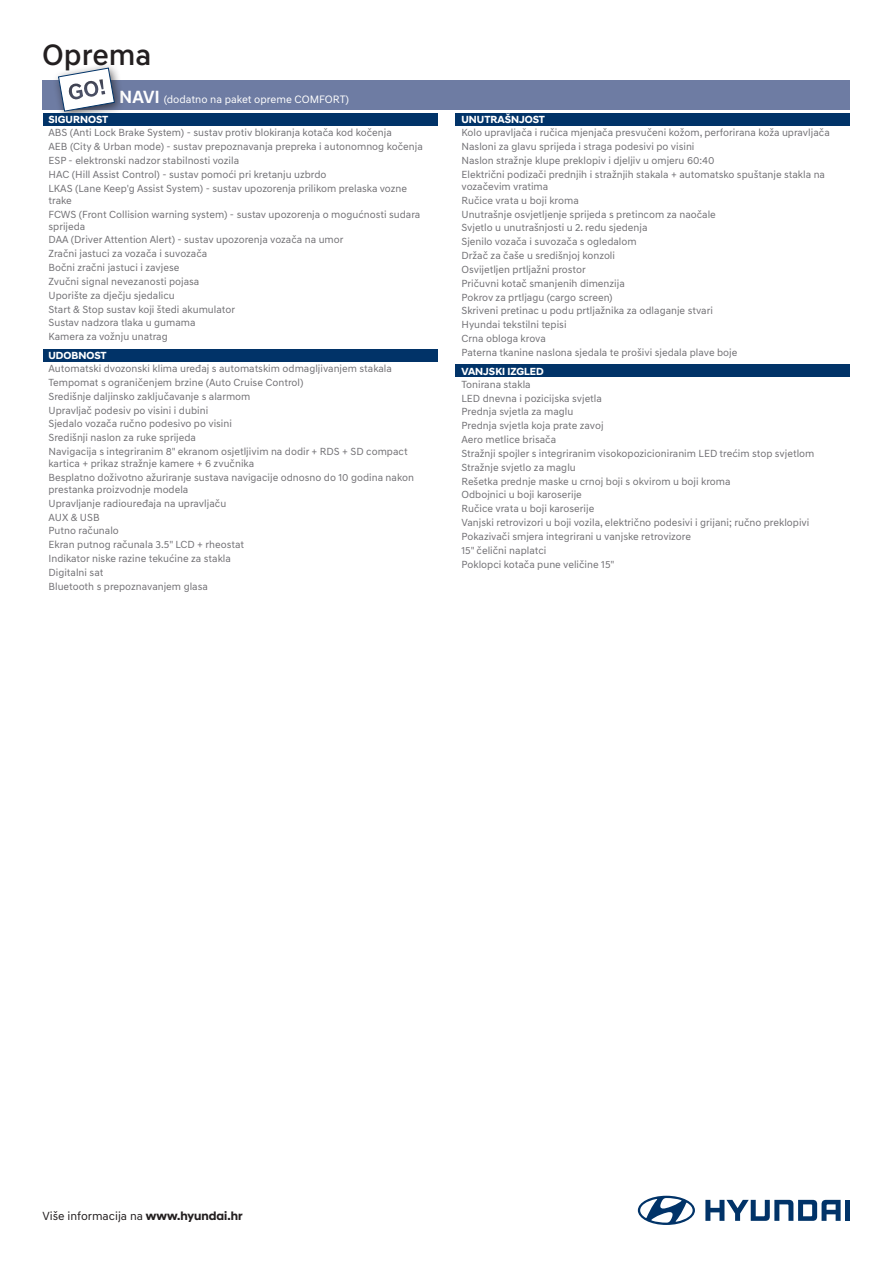
<style>
.page{position:relative;width:893px;height:1263px;background:#fff}
.page>*{position:absolute;margin:0;border:0;box-sizing:border-box;transform-origin:0 0}
.t1{font:500 30px "Hyundai Sans Text";color:#231f20}
.t2{font:12px "Hyundai Sans Text";color:#231f20}
.t3{font:10.95px "Hyundai Sans Text";color:#fff}
.t4{font:10.5px/13.8px "Hyundai Sans Text";color:#717074}
.t5{font:700 10.5px "Hyundai Sans Head";color:#fff}
.s1{font-weight:700;font-size:18px}
.s2{font-family:"Hyundai Sans Head";font-weight:700}
</style>
<div class="page">
<div style="left:43px;top:81px;width:807px;height:29px;background:#6e7ca3"></div>
<svg style="left:705px;top:1200px;width:136px;height:21px"></svg>
<div style="left:845px;top:1200px;width:5px;height:21px;background:#013368"></div>
<svg style="left:638px;top:1196px;width:57px;height:29px"></svg>
<div style="left:52px;top:62px;width:73px;height:60px;background:#231f20;opacity:.75"></div>
<svg style="left:58px;top:67px;width:57px;height:45px"></svg>
<div style="left:455px;top:113px;width:395px;height:13px;background:#013368"></div>
<div style="left:455px;top:365px;width:395px;height:12px;background:#013368"></div>
<div style="left:43px;top:113px;width:394px;height:13px;background:#013368"></div>
<div style="left:43px;top:349px;width:394px;height:12px;background:#013368"></div>
<h1 class="t1" style="left:42px;top:36px;width:111px">Oprema</h1>
<p class="t3" style="left:119px;top:93px;width:231px"><span class="s1">NAVI</span> (dodatno na paket opreme COMFORT)</p>
<p class="t5" style="left:49px;top:114px;width:48px">SIGURNOST</p>
<p class="t4" style="left:49px;top:126px;width:376px">ABS (Anti Lock Brake System) - sustav protiv blokiranja kotača kod kočenja<br>AEB (City &amp; Urban mode) - sustav prepoznavanja prepreka i autonomnog kočenja ESP - elektronski nadzor stabilnosti vozila<br>HAC (Hill Assist Control) - sustav pomoći pri kretanju uzbrdo<br>LKAS (Lane Keep'g Assist System) - sustav upozorenja prilikom prelaska vozne</p>
<p class="t4" style="left:49px;top:193px;width:373px">trake<br>FCWS (Front Collision warning system) - sustav upozorenja o mogućnosti sudara</p>
<p class="t4" style="left:49px;top:219px;width:297px">sprijeda<br>DAA (Driver Attention Alert) - sustav upozorenja vozača na umor Zračni jastuci za vozača i suvozača<br>Bočni zračni jastuci i zavjese<br>Zvučni signal nevezanosti pojasa<br>Uporište za dječju sjedalicu<br>Start &amp; Stop sustav koji štedi akumulator<br>Sustav nadzora tlaka u gumama<br>Kamera za vožnju unatrag</p>
<p class="t5" style="left:49px;top:349px;width:46px">UDOBNOST</p>
<p class="t4" style="left:49px;top:362px;width:361px">Automatski dvozonski klima uređaj s automatskim odmagljivanjem stakala Tempomat s ograničenjem brzine (Auto Cruise Control)<br>Središnje daljinsko zaključavanje s alarmom<br>Upravljač podesiv po visini i dubini<br>Sjedalo vozača ručno podesivo po visini<br>Središnji naslon za ruke sprijeda<br>Navigacija s integriranim 8" ekranom osjetljivim na dodir + RDS + SD compact</p>
<p class="t4" style="left:49px;top:457px;width:367px">kartica + prikaz stražnje kamere + 6 zvučnika<br>Besplatno doživotno ažuriranje sustava navigacije odnosno do 10 godina nakon</p>
<p class="t4" style="left:49px;top:482px;width:197px">prestanka proizvodnje modela<br>Upravljanje radiouređaja na upravljaču<br>AUX &amp; USB<br>Putno računalo<br>Ekran putnog računala 3.5" LCD + rheostat<br>Indikator niske razine tekućine za stakla<br>Digitalni sat<br>Bluetooth s prepoznavanjem glasa</p>
<p class="t5" style="left:461px;top:114px;width:66px">UNUTRAŠNJOST</p>
<p class="t4" style="left:461px;top:126px;width:370px">Kolo upravljača i ručica mjenjača presvučeni kožom, perforirana koža upravljača Nasloni za glavu sprijeda i straga podesivi po visini<br>Naslon stražnje klupe preklopiv i djeljiv u omjeru 60:40<br>Električni podizači prednjih i stražnjih stakala + automatsko spuštanje stakla na</p>
<p class="t4" style="left:461px;top:179px;width:277px">vozačevim vratima<br>Ručice vrata u boji kroma<br>Unutrašnje osvjetljenje sprijeda s pretincom za naočale Svjetlo u unutrašnjosti u 2. redu sjedenja<br>Sjenilo vozača i suvozača s ogledalom<br>Držač za čaše u središnjoj konzoli<br>Osvijetljen prtljažni prostor<br>Pričuvni kotač smanjenih dimenzija<br>Pokrov za prtljagu (cargo screen)<br>Skriveni pretinac u podu prtljažnika za odlaganje stvari Hyundai tekstilni tepisi<br>Crna obloga krova<br>Paterna tkanine naslona sjedala te prošivi sjedala plave boje</p>
<p class="t5" style="left:461px;top:365px;width:84px">VANJSKI IZGLED</p>
<p class="t4" style="left:461px;top:377px;width:354px">Tonirana stakla<br>LED dnevna i pozicijska svjetla<br>Prednja svjetla za maglu<br>Prednja svjetla koja prate zavoj<br>Aero metlice brisača<br>Stražnji spojler s integriranim visokopozicioniranim LED trećim stop svjetlom Stražnje svjetlo za maglu<br>Rešetka prednje maske u crnoj boji s okvirom u boji kroma<br>Odbojnici u boji karoserije<br>Ručice vrata u boji karoserije<br>Vanjski retrovizori u boji vozila, električno podesivi i grijani; ručno preklopivi Pokazivači smjera integrirani u vanjske retrovizore<br>15" čelični naplatci<br>Poklopci kotača pune veličine 15"</p>
<p class="t2" style="left:43px;top:1209px;width:201px">Više informacija na <span class="s2">www.hyundai.hr</span></p>
</div>
